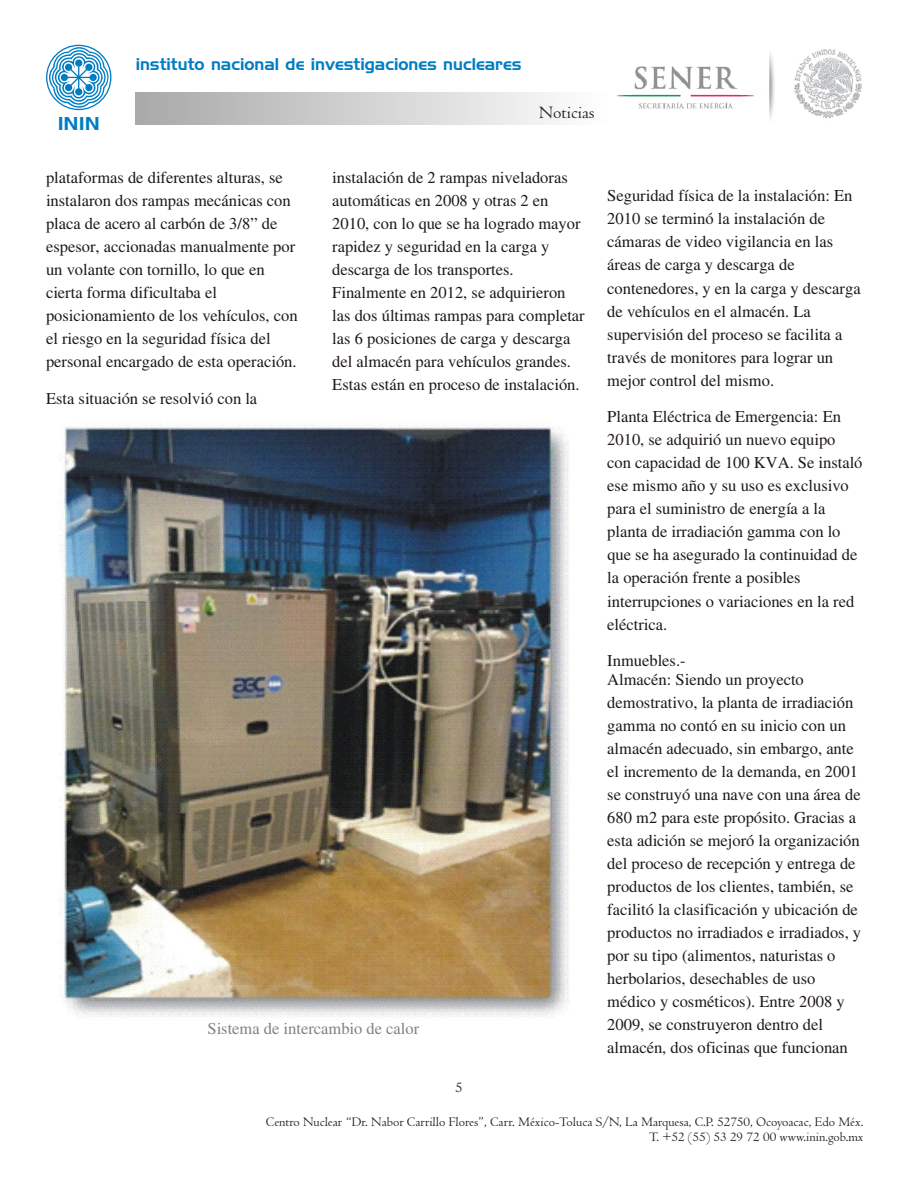
<style>
.page{position:relative;width:918px;height:1188px;background:#fff}
.page>*{position:absolute;margin:0;border:0;box-sizing:border-box;transform-origin:0 0}
.t1{font:18px "Centaur";color:#1f1a17}
.t2{font:18px "Handel Gothic BT";color:#007dc2;scale:1.07 1}
.t3{font:16.5px/23px "Times";color:#1f1a17}
.t4{font:16.5px "Handel Gothic BT";color:#007dc2}
.t5{font:16.5px "Times";color:#828282}
.t6{font:15px "Centaur";color:#1f1a17}
.t7{font:13.5px/15.3px "Centaur";color:#1f1a17;text-align:right}
</style>
<div class="page">
<img style="left:617px;top:49px;width:245px;height:70px">
<svg style="left:46px;top:45px;width:65px;height:65px"></svg>
<div style="left:136px;top:93px;width:472px;height:32px;background:linear-gradient(to right,#aaa9a9,#fefefe)"></div>
<img style="left:60px;top:422px;width:509px;height:595px">
<p class="t2" style="left:58px;top:116px;width:41px">ININ</p>
<p class="t4" style="left:136px;top:57px;width:387px">instituto nacional de investigaciones nucleares</p>
<p class="t1" style="left:539px;top:105px;width:57px">Noticias</p>
<p class="t3" style="left:46px;top:168px;width:253px">plataformas de diferentes alturas, se instalaron dos rampas mecánicas con placa de acero al carbón de 3/8” de espesor, accionadas manualmente por un volante con tornillo, lo que en cierta forma dificultaba el posicionamiento de los vehículos, con el riesgo en la seguridad física del personal encargado de esta operación.</p>
<p class="t3" style="left:46px;top:389px;width:213px">Esta situación se resolvió con la</p>
<p class="t3" style="left:332px;top:168px;width:254px">instalación de 2 rampas niveladoras automáticas en 2008 y otras 2 en 2010, con lo que se ha logrado mayor rapidez y seguridad en la carga y descarga de los transportes.<br>Finalmente en 2012, se adquirieron las dos últimas rampas para completar las 6 posiciones de carga y descarga del almacén para vehículos grandes.<br>Estas están en proceso de instalación.</p>
<p class="t5" style="left:208px;top:1023px;width:213px">Sistema de intercambio de calor</p>
<p class="t6" style="left:455px;top:1082px;width:9px">5</p>
<p class="t3" style="left:607px;top:186px;width:255px">Seguridad física de la instalación: En 2010 se terminó la instalación de cámaras de video vigilancia en las áreas de carga y descarga de contenedores, y en la carga y descarga de vehículos en el almacén. La supervisión del proceso se facilita a través de monitores para lograr un mejor control del mismo.</p>
<p class="t3" style="left:607px;top:407px;width:257px">Planta Eléctrica de Emergencia: En<br>2010, se adquirió un nuevo equipo con capacidad de 100 KVA. Se instaló ese mismo año y su uso es exclusivo para el suministro de energía a la planta de irradiación gamma con lo que se ha asegurado la continuidad de la operación frente a posibles interrupciones o variaciones en la red eléctrica.</p>
<p class="t3" style="left:607px;top:653px;width:198px;line-height:18.5px">Inmuebles.-<br>Almacén: Siendo un proyecto</p>
<p class="t3" style="left:607px;top:692px;width:255px">demostrativo, la planta de irradiación gamma no contó en su inicio con un almacén adecuado, sin embargo, ante el incremento de la demanda, en 2001 se construyó una nave con una área de 680 m2 para este propósito. Gracias a esta adición se mejoró la organización del proceso de recepción y entrega de productos de los clientes, también, se facilitó la clasificación y ubicación de productos no irradiados e irradiados, y por su tipo (alimentos, naturistas o herbolarios, desechables de uso médico y cosméticos). Entre 2008 y 2009, se construyeron dentro del almacén, dos oficinas que funcionan</p>
<p class="t7" style="left:266px;top:1116px;width:599px">Centro Nuclear “Dr. Nabor Carrillo Flores”, Carr. México-Toluca S/N, La Marquesa, C.P. 52750, Ocoyoacac, Edo Méx.<br>T. +52 (55) 53 29 72 00 www.inin.gob.mx</p>
</div>
